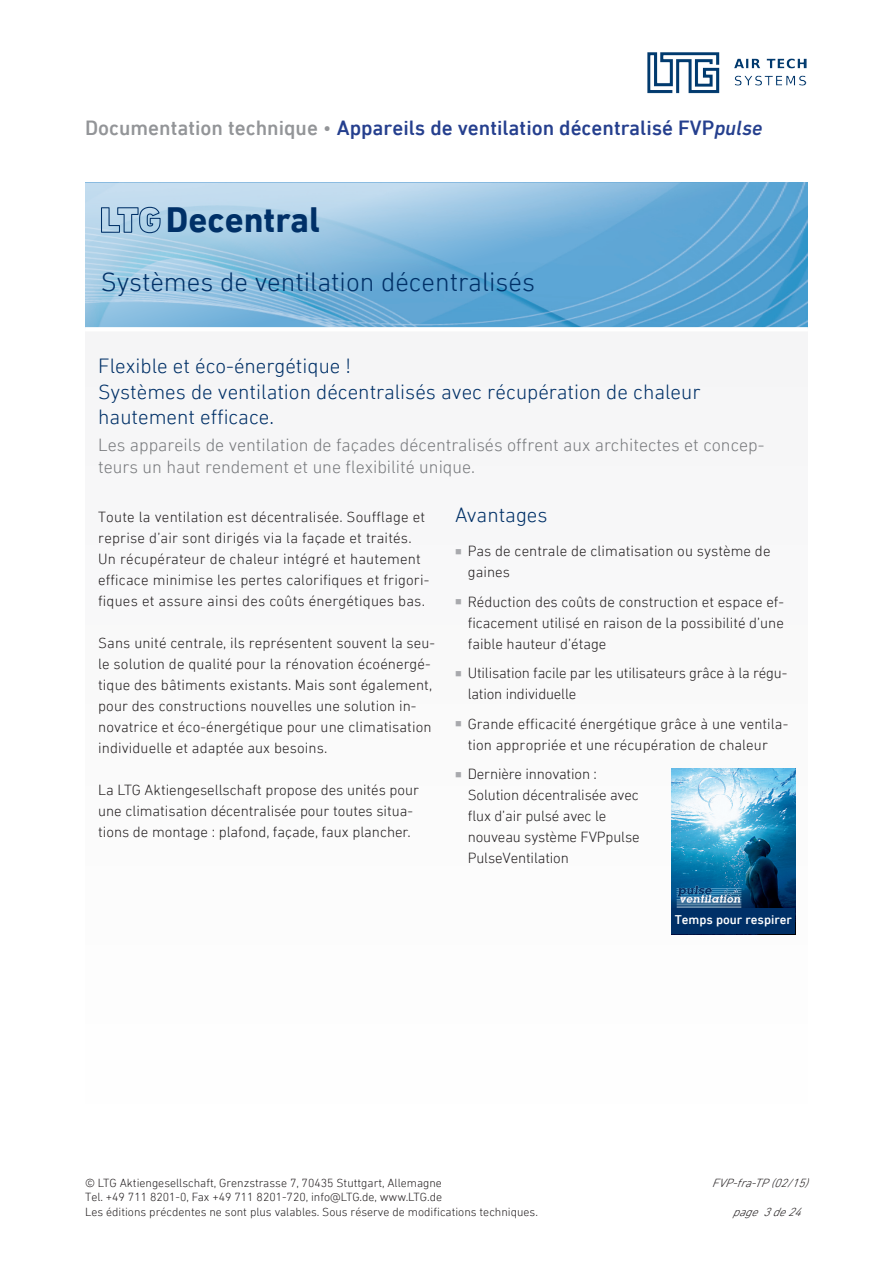
<style>
.page{position:relative;width:893px;height:1263px;background:#fff}
.page>*{position:absolute;margin:0;border:0;box-sizing:border-box;transform-origin:0 0}
.Head_1{font:700 36px "DIN Next LT Pro";color:#003067}
.Head_1-2{font:300 27px "DIN Next LT Pro";color:#003067}
.Head_2{font:300 21px/25.2px "DIN Next LT Pro";color:#003067}
.t1{font:500 21px "DIN Next LT Pro";color:#253f8e}
.H2_ohne_H3{font:300 21px "DIN Next LT Pro";color:#003067}
.Einleser{font:300 18px/21.6px "DIN Next LT Pro";color:#787a7d}
.Copy_allgemein{font:300 15px/21px "DIN Next LT Pro";letter-spacing:.005em;color:#231f20}
.Aufzählung{font:300 15px/21px "DIN Next LT Pro";letter-spacing:-.01em;color:#231f20}
.Fußnoten{font:500 12.9px "DIN Next LT Pro";color:#fff}
.t2{font:300 12px "DIN Next LT Pro";color:#231f20}
.t3{font:italic 300 12px "DIN Next LT Pro";color:#231f20}
.s1{color:#939598}
.s2{font-weight:300;color:#939598}
.s3{font-style:italic}
.s4{color:#a8a9ad}
</style>
<div class="page">
<img style="left:647px;top:52px;width:159px;height:42px">
<svg style="left:85px;top:183px;width:723px;height:144px;background:#7db6dc"></svg>
<svg style="left:100px;top:206px;width:61px;height:28px;background:#96b8d3"></svg>
<div style="left:85px;top:329px;width:723px;height:809px;background:#fafafa"></div>
<img style="left:672px;top:768px;width:123px;height:140px">
<div style="left:672px;top:908px;width:123px;height:26px;background:#003067"></div>
<img style="left:675px;top:886px;width:67px;height:22px">
<svg style="left:85px;top:327px;width:723px;height:1px"></svg>
<p class="t1" style="left:85px;top:115px;width:679px"><span class="s1">Documentation technique</span> <span class="s2">•</span> Appareils de ventilation décentralisé FVP<span class="s3">pulse</span></p>
<p class="Head_1" style="left:166px;top:199px;width:156px">Decentral</p>
<p class="Head_1-2" style="left:101px;top:266px;width:436px">Systèmes de ventilation décentralisés</p>
<p class="Head_2" style="left:98px;top:353px;width:604px">Flexible et éco-énergétique !<br>Systèmes de ventilation décentralisés avec récupération de chaleur hautement efficace.</p>
<p class="Einleser" style="left:98px;top:434px;width:668px">Les appareils de ventilation de façades décentralisés offrent aux architectes et concep&shy;teurs un haut rendement et une flexibilité unique.</p>
<p class="Copy_allgemein" style="left:98px;top:506px;width:333px">Toute la ventilation est décentralisée. Soufflage et reprise d’air sont dirigés via la façade et traités.<br>Un récupérateur de chaleur intégré et hautement efficace minimise les pertes calorifiques et frigori&shy;fiques et assure ainsi des coûts énergétiques bas.</p>
<p class="Copy_allgemein" style="left:98px;top:632px;width:338px">Sans unité centrale, ils représentent souvent la seu&shy;le solution de qualité pour la rénovation écoénergé&shy;tique des bâtiments existants. Mais sont également, pour des constructions nouvelles une solution in&shy;novatrice et éco-énergétique pour une climatisation individuelle et adaptée aux besoins.</p>
<p class="Copy_allgemein" style="left:98px;top:779px;width:322px">La LTG Aktiengesellschaft propose des unités pour une climatisation décentralisée pour toutes situa&shy;tions de montage : plafond, façade, faux plancher.</p>
<p class="H2_ohne_H3" style="left:455px;top:503px;width:94px">Avantages</p>
<p class="Aufzählung" style="left:468px;top:540px;width:304px;text-indent:-13px"><span class="s4">■</span> Pas de centrale de climatisation ou système de gaines</p>
<p class="Aufzählung" style="left:468px;top:591px;width:318px;text-align:justify;text-indent:-13px"><span class="s4">■</span> Réduction des coûts de construction et espace ef&shy;ficacement utilisé en raison de la possibilité d’une faible hauteur d’étage</p>
<p class="Aufzählung" style="left:468px;top:663px;width:321px;text-indent:-13px"><span class="s4">■</span> Utilisation facile par les utilisateurs grâce à la régu&shy;lation individuelle</p>
<p class="Aufzählung" style="left:455px;top:713px;width:335px;text-align:center"><span class="s4">■</span> Grande efficacité énergétique grâce à une ventila&shy;tion appropriée et une récupération de chaleur</p>
<p class="Aufzählung" style="left:468px;top:764px;width:173px;text-indent:-13px"><span class="s4">■</span> Dernière innovation :<br>Solution décentralisée avec flux d’air pulsé avec le nouveau système FVPpulse<br>PulseVentilation</p>
<p class="Fußnoten" style="left:675px;top:912px;width:119px">Temps pour respirer</p>
<p class="t2" style="left:85px;top:1176px;width:358px">© LTG Aktiengesellschaft, Grenzstrasse 7, 70435 Stuttgart, Allemagne</p>
<p class="t3" style="left:712px;top:1176px;width:103px">FVP-fra-TP(02/15)</p>
<p class="t2" style="left:85px;top:1190px;width:359px">Tel. +49 711 8201-0, Fax +49 711 8201-720, info@LTG.de, www.LTG.de</p>
<p class="t2" style="left:85px;top:1205px;width:454px">Les éditions précdentes ne sont plus valables. Sous réserve de modifications techniques.</p>
<p class="t3" style="left:732px;top:1205px;width:76px">page3de24</p>
</div>
